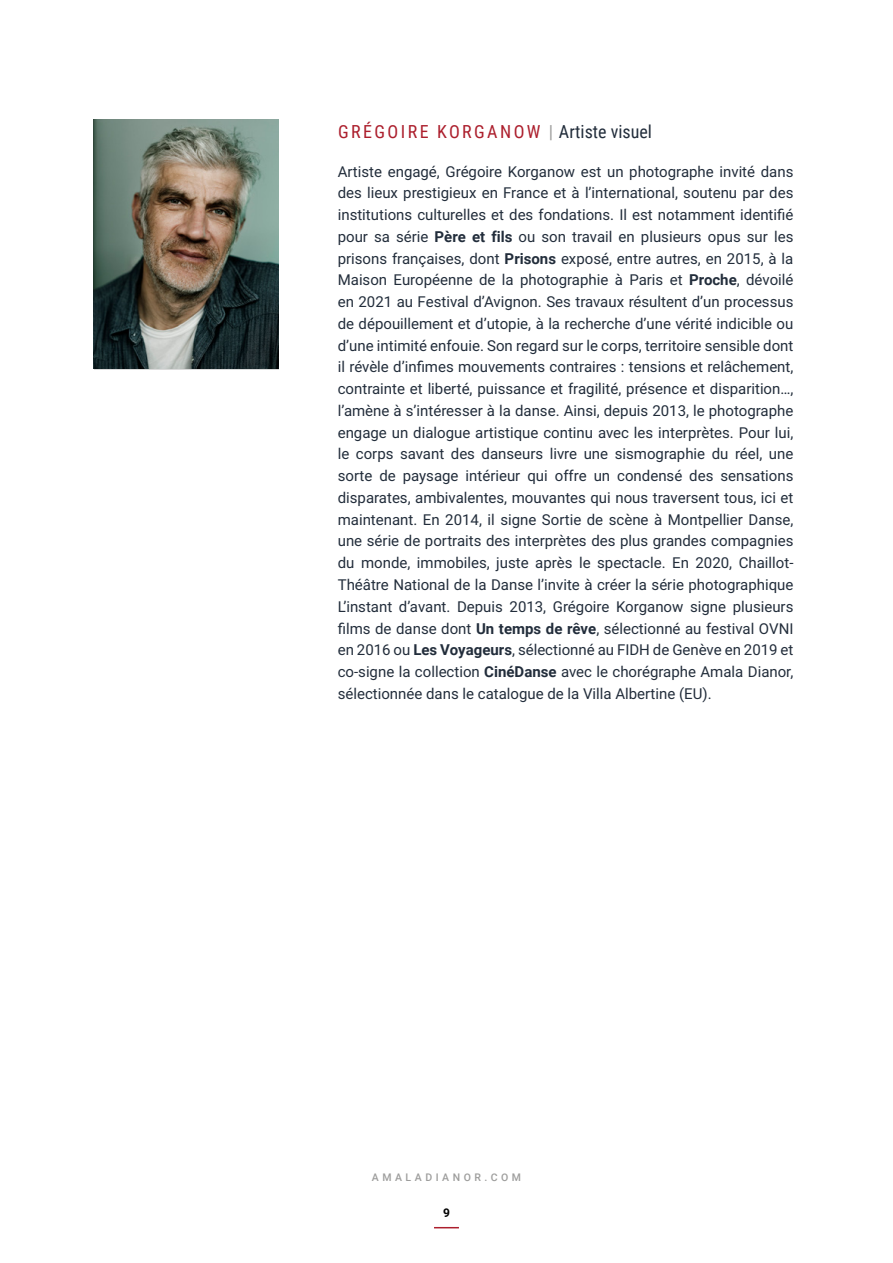
<style>
.page{position:relative;width:893px;height:1263px;background:#fff}
.page>*{position:absolute;margin:0;border:0;box-sizing:border-box;transform-origin:0 0}
.t1{font:18px "Roboto Condensed";letter-spacing:.135em;color:#ac1f2d}
.t2{font:15px/21.8px "Roboto";color:#222d3b;text-align:justify}
.t3{font:700 12px "Roboto";color:#000}
.t4{font:500 10.5px "Roboto";letter-spacing:.335em;color:#9d9d9c}
.s1{color:#9d9d9c}
.s2{color:#222d3b}
.s3{font-weight:700}
</style>
<div class="page">
<img style="left:94px;top:119px;width:185px;height:250px">
<svg style="left:434px;top:1227px;width:25px;height:1px"></svg>
<p class="t1" style="left:338px;top:119px;width:315px">GRÉGOIRE KORGANOW <span class="s1">|</span> <span class="s2">Artiste visuel</span></p>
<p class="t2" style="left:338px;top:160px;width:457px">Artiste engagé, Grégoire Korganow est un photographe invité dans des lieux prestigieux en France et à l’international, soutenu par des institutions culturelles et des fondations. Il est notamment identifié pour sa série <span class="s3">Père et fils</span> ou son travail en plusieurs opus sur les prisons françaises, dont <span class="s3">Prisons</span> exposé, entre autres, en 2015, à la Maison Européenne de la photographie à Paris et <span class="s3">Proche</span>, dévoilé en 2021 au Festival d’Avignon. Ses travaux résultent d’un processus de dépouillement et d’utopie, à la recherche d’une vérité indicible ou d’une intimité enfouie. Son regard sur le corps, territoire sensible dont il révèle d’infimes mouvements contraires : tensions et relâchement, contrainte et liberté, puissance et fragilité, présence et disparition…, l’amène à s’intéresser à la danse. Ainsi, depuis 2013, le photographe engage un dialogue artistique continu avec les interprètes. Pour lui, le corps savant des danseurs livre une sismographie du réel, une sorte de paysage intérieur qui offre un condensé des sensations disparates, ambivalentes, mouvantes qui nous traversent tous, ici et maintenant. En 2014, il signe Sortie de scène à Montpellier Danse, une série de portraits des interprètes des plus grandes compagnies du monde, immobiles, juste après le spectacle. En 2020, Chaillot-Théâtre National de la Danse l’invite à créer la série photographique L’instant d’avant. Depuis 2013, Grégoire Korganow signe plusieurs films de danse dont <span class="s3">Un temps de rêve</span>, sélectionné au festival OVNI en 2016 ou <span class="s3">Les Voyageurs</span>, sélectionné au FIDH de Genève en 2019 et co-signe la collection <span class="s3">CinéDanse</span> avec le chorégraphe Amala Dianor, sélectionnée dans le catalogue de la Villa Albertine (EU).</p>
<p class="t4" style="left:372px;top:1169px;width:151px">AMALADIANOR.COM</p>
<p class="t3" style="left:443px;top:1204px;width:8px">9</p>
</div>
